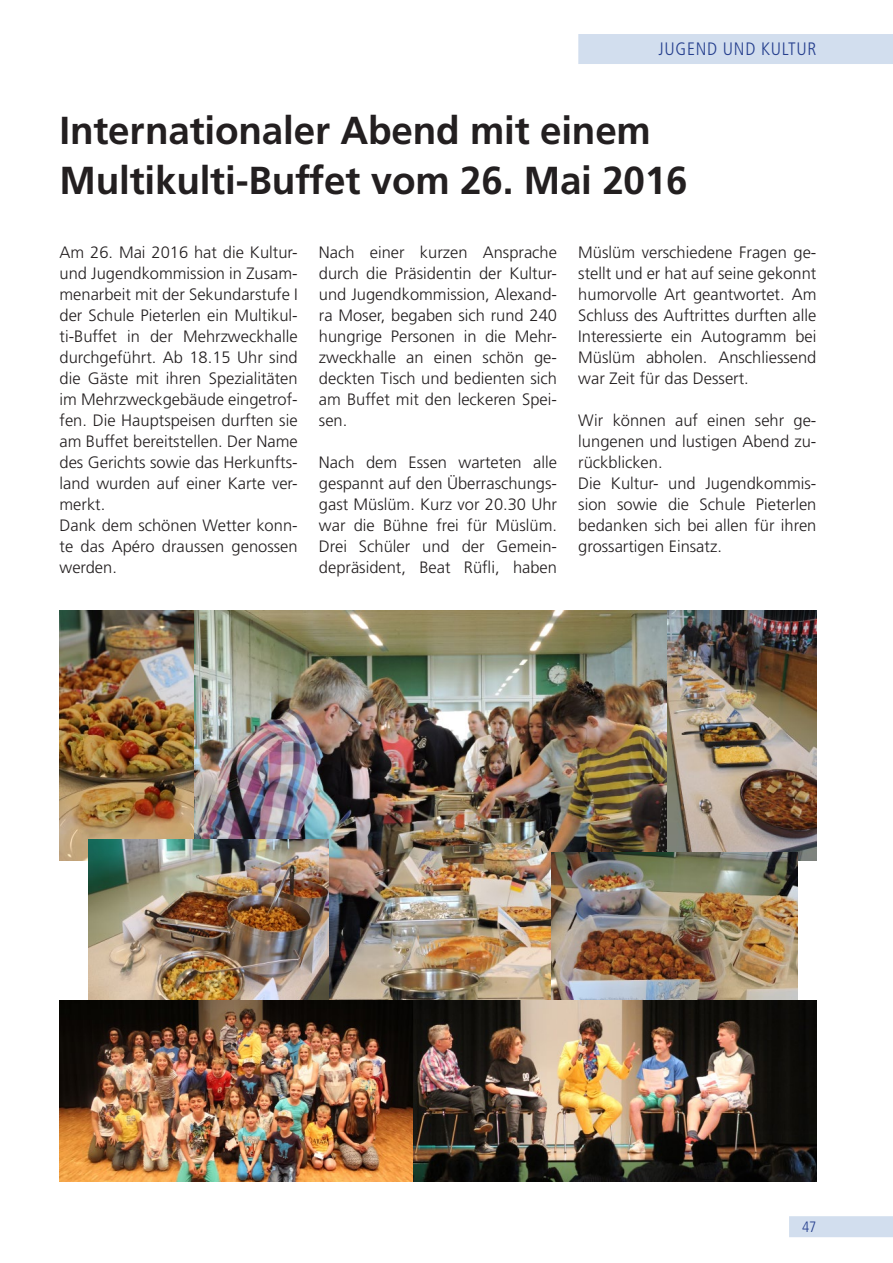
<style>
.page{position:relative;width:893px;height:1263px;background:#fff}
.page>*{position:absolute;margin:0;border:0;box-sizing:border-box;transform-origin:0 0}
.t1{font:700 39px/49.5px "Frutiger";letter-spacing:-.005em;color:#231f20}
.t2{font:300 condensed 18px "Frutiger";letter-spacing:.04em;color:#253f8e}
.t3{font:300 16.5px/21px "Frutiger";color:#231f20;text-align:justify}
.t4{font:300 condensed 15px "Frutiger";color:#253f8e}
</style>
<div class="page">
<div style="left:578px;top:34px;width:315px;height:30px;background:#d2deee"></div>
<div style="left:789px;top:1216px;width:104px;height:21px;background:#d2deee"></div>
<img style="left:666px;top:611px;width:150px;height:250px">
<img style="left:60px;top:611px;width:135px;height:250px">
<img style="left:195px;top:611px;width:471px;height:389px">
<img style="left:88px;top:840px;width:241px;height:160px">
<img style="left:552px;top:853px;width:246px;height:147px">
<img style="left:60px;top:1000px;width:756px;height:182px">
<p class="t2" style="left:658px;top:38px;width:159px">JUGEND UND KULTUR</p>
<h1 class="t1" style="left:60px;top:106px;width:630px">Internationaler Abend mit einem<br>Multikulti-Buffet vom 26. Mai 2016</h1>
<p class="t3" style="left:60px;top:242px;width:240px;text-align:left">Am 26. Mai 2016 hat die Kultur&shy;und Jugendkommission in Zusam&shy;menarbeit mit der Sekundarstufe I der Schule Pieterlen ein Multikul&shy;ti-Buffet in der Mehrzweckhalle durchgeführt. Ab 18.15 Uhr sind die Gäste mit ihren Spezialitäten im Mehrzweckgebäude eingetrof&shy;fen. Die Hauptspeisen durften sie am Buffet bereitstellen. Der Name des Gerichts sowie das Herkunfts&shy;land wurden auf einer Karte ver&shy;merkt.<br>Dank dem schönen Wetter konn&shy;te das Apéro draussen genossen werden.</p>
<p class="t3" style="left:319px;top:242px;width:240px">Nach einer kurzen Ansprache durch die Präsidentin der Kultur&shy;und Jugendkommission, Alexand&shy;ra Moser, begaben sich rund 240 hungrige Personen in die Mehr&shy;zweckhalle an einen schön ge&shy;deckten Tisch und bedienten sich am Buffet mit den leckeren Spei&shy;sen.</p>
<p class="t3" style="left:319px;top:452px;width:240px">Nach dem Essen warteten alle gespannt auf den Überraschungs&shy;gast Müslüm. Kurz vor 20.30 Uhr war die Bühne frei für Müslüm.<br>Drei Schüler und der Gemein&shy;depräsident, Beat Rüfli, haben</p>
<p class="t3" style="left:578px;top:242px;width:240px">Müslüm verschiedene Fragen ge&shy;stellt und er hat auf seine gekonnt humorvolle Art geantwortet. Am Schluss des Auftrittes durften alle Interessierte ein Autogramm bei Müslüm abholen. Anschliessend war Zeit für das Dessert.</p>
<p class="t3" style="left:578px;top:410px;width:240px;text-align:left">Wir können auf einen sehr ge&shy;lungenen und lustigen Abend zu&shy;rückblicken.<br>Die Kultur- und Jugendkommis&shy;sion sowie die Schule Pieterlen bedanken sich bei allen für ihren grossartigen Einsatz.</p>
<p class="t4" style="left:802px;top:1218px;width:16px">47</p>
</div>
